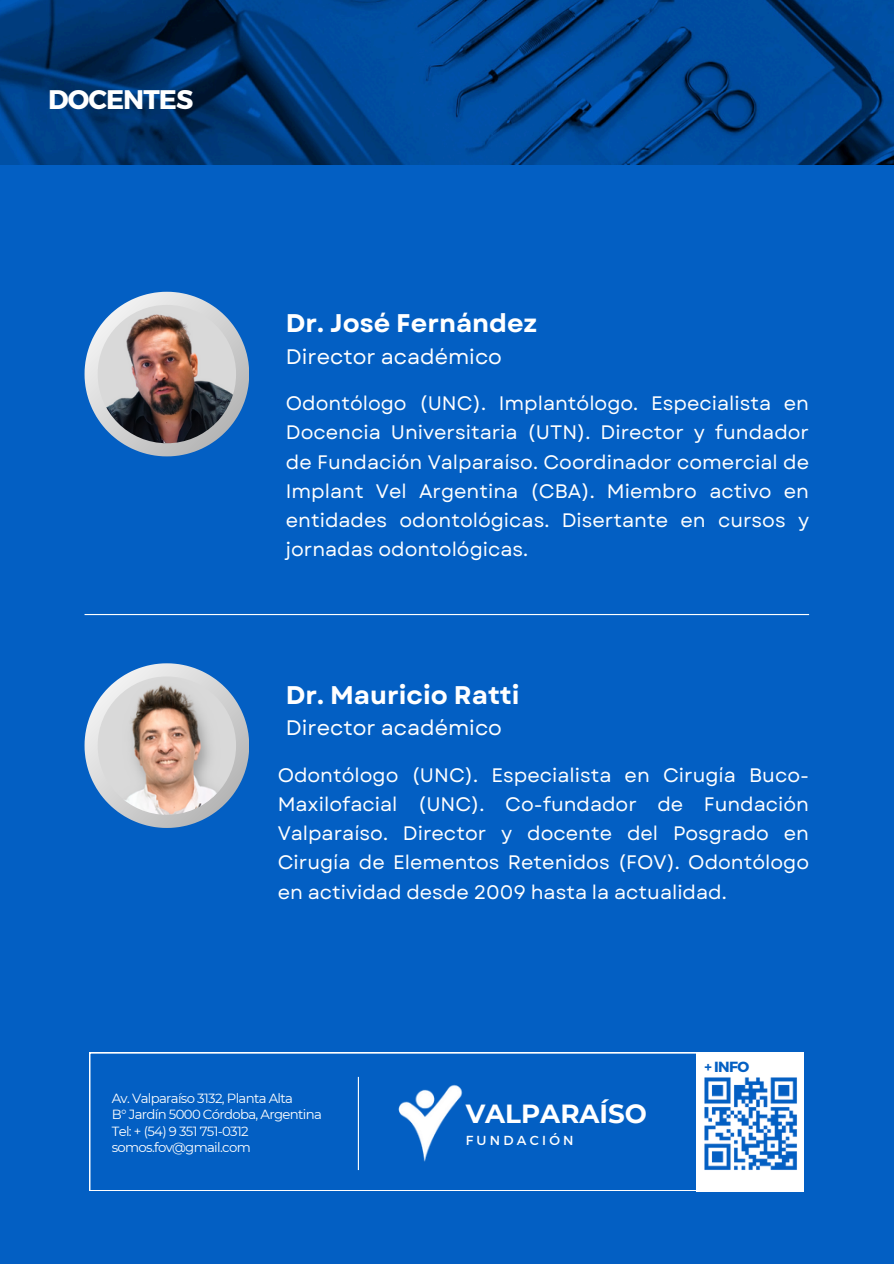
<style>
.page{position:relative;width:894px;height:1264px;background:#fff}
.page>*{position:absolute;margin:0;border:0;box-sizing:border-box;transform-origin:0 0}
.t1{font:700 26.85px "Montserrat";letter-spacing:-.035em;color:#fff}
.t2{font:700 26.25px "Montserrat";color:#fff}
.t3{font:700 25.5px "Garet";color:#fff}
.t4{font:21px "Garet";color:#fff}
.t5{font:19.5px/29.2px "Garet";color:#fff;text-align:justify}
.t6{font:700 14.7px "Montserrat";color:#035fc3}
.t7{font:13.2px/16.5px "Montserrat";letter-spacing:-.05em;color:#fff}
.t8{font:13.05px "Montserrat";letter-spacing:.25em;color:#fff}
</style>
<div class="page">
<div style="left:0;top:0;width:893px;height:1263px;background:#035fc3"></div>
<img style="left:0;top:0;width:893px;height:164px">
<svg style="left:84px;top:292px;width:165px;height:164px"></svg>
<img style="left:98px;top:305px;width:138px;height:138px;border-radius:50%">
<svg style="left:84px;top:663px;width:165px;height:164px"></svg>
<img style="left:98px;top:676px;width:138px;height:138px;border-radius:50%">
<hr style="left:84px;top:614px;width:724px;height:1px;background:#fff">
<svg style="left:89px;top:1052px;width:607px;height:138px"></svg>
<div style="left:696px;top:1051px;width:108px;height:140px;background:#fff"></div>
<img style="left:704px;top:1077px;width:93px;height:93px">
<hr style="left:358px;top:1076px;width:1px;height:93px;background:#fff">
<img style="left:396px;top:1083px;width:66px;height:80px">
<h5 class="t1" style="left:48px;top:82px;width:146px">DOCENTES</h5>
<p class="t3" style="left:286px;top:305px;width:253px">Dr. José Fernández</p>
<p class="t4" style="left:286px;top:341px;width:217px">Director académico</p>
<h2 class="t5" style="left:286px;top:388px;width:524px">Odontólogo (UNC). Implantólogo. Especialista en Docencia Universitaria (UTN). Director y fundador de Fundación Valparaíso. Coordinador comercial de Implant Vel Argentina (CBA). Miembro activo en entidades odontológicas. Disertante en cursos y jornadas odontológicas.</h2>
<h3 class="t3" style="left:286px;top:676px;width:235px">Dr. Mauricio Ratti</h3>
<p class="t4" style="left:286px;top:712px;width:217px">Director académico</p>
<p class="t5" style="left:277px;top:760px;width:532px">Odontólogo (UNC). Especialista en Cirugía Buco-Maxilofacial (UNC). Co-fundador de Fundación Valparaíso. Director y docente del Posgrado en Cirugía de Elementos Retenidos (FOV). Odontólogo en actividad desde 2009 hasta la actualidad.</p>
<h4 class="t6" style="left:704px;top:1056px;width:46px">+ INFO</h4>
<p class="t7" style="left:112px;top:1089px;width:211px">Av. Valparaíso 3132, Planta Alta<br>B° Jardín 5000 Córdoba, Argentina<br>Tel: + (54) 9 351 751-0312 somos.fov@gmail.com</p>
<h3 class="t2" style="left:465px;top:1097px;width:183px">VALPARAÍSO</h3>
<p class="t8" style="left:465px;top:1131px;width:109px">FUNDACIÓN</p>
</div>
